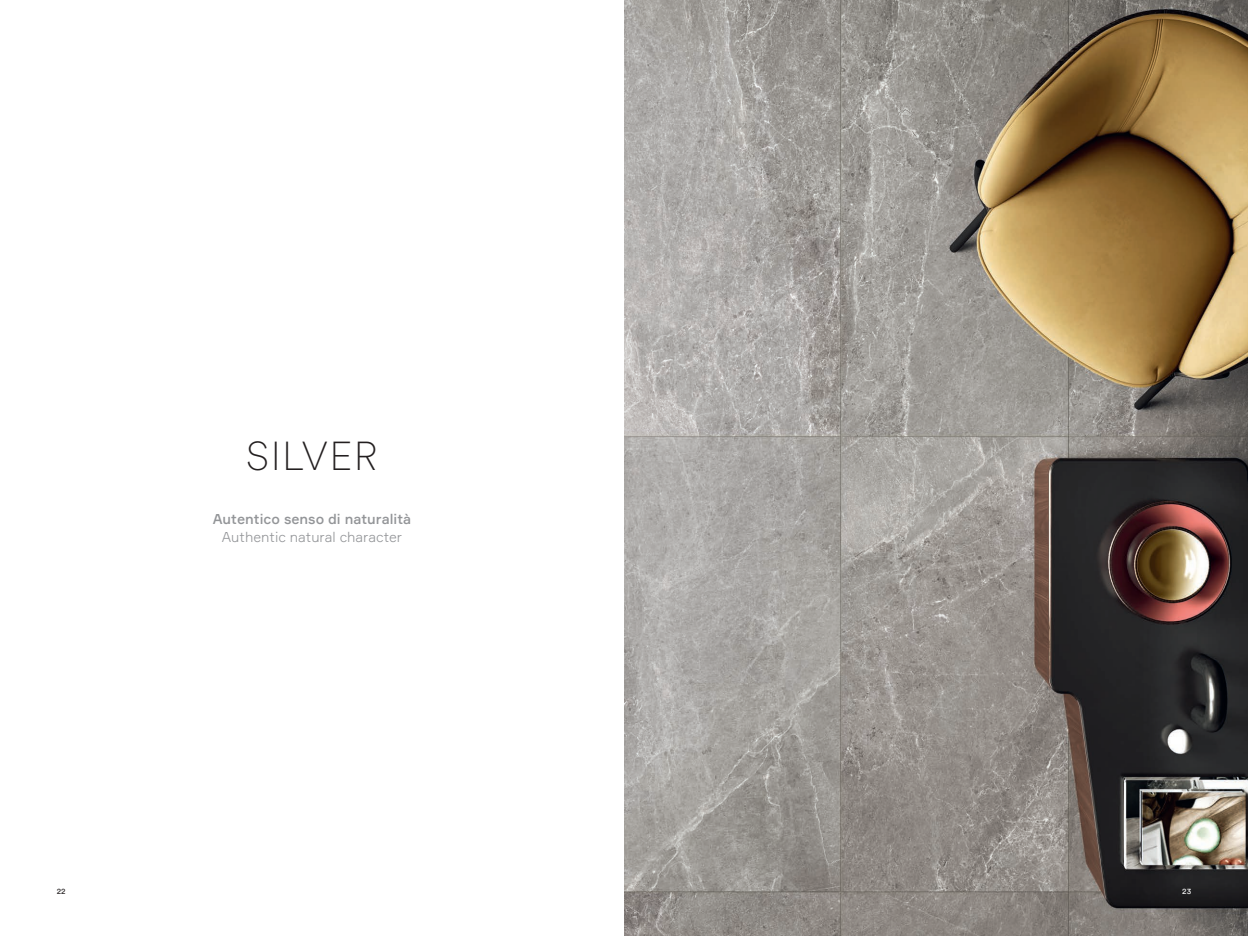
<style>
.page{position:relative;width:1248px;height:936px;background:#fff}
.page>*{position:absolute;margin:0;border:0;box-sizing:border-box;transform-origin:0 0}
.t1{font:100 40px "Circular XX";letter-spacing:.035em;color:#231f20}
.t2{font:500 14px "Formular";color:#939598}
.t3{font:300 14px "Formular";color:#939598}
.t4{font:8px "Circular XX";color:#231f20}
.t5{font:8px "Circular XX";color:#fff}
</style>
<div class="page">
<img style="left:624px;top:0;width:623px;height:935px">
<h1 class="t1" style="left:246px;top:430px;width:133px">SILVER</h1>
<p class="t2" style="left:213px;top:510px;width:200px">Autentico senso di naturalità</p>
<p class="t3" style="left:222px;top:528px;width:182px">Authentic natural character</p>
<p class="t4" style="left:57px;top:885px;width:10px">22</p>
<p class="t5" style="left:1182px;top:885px;width:11px">23</p>
</div>
